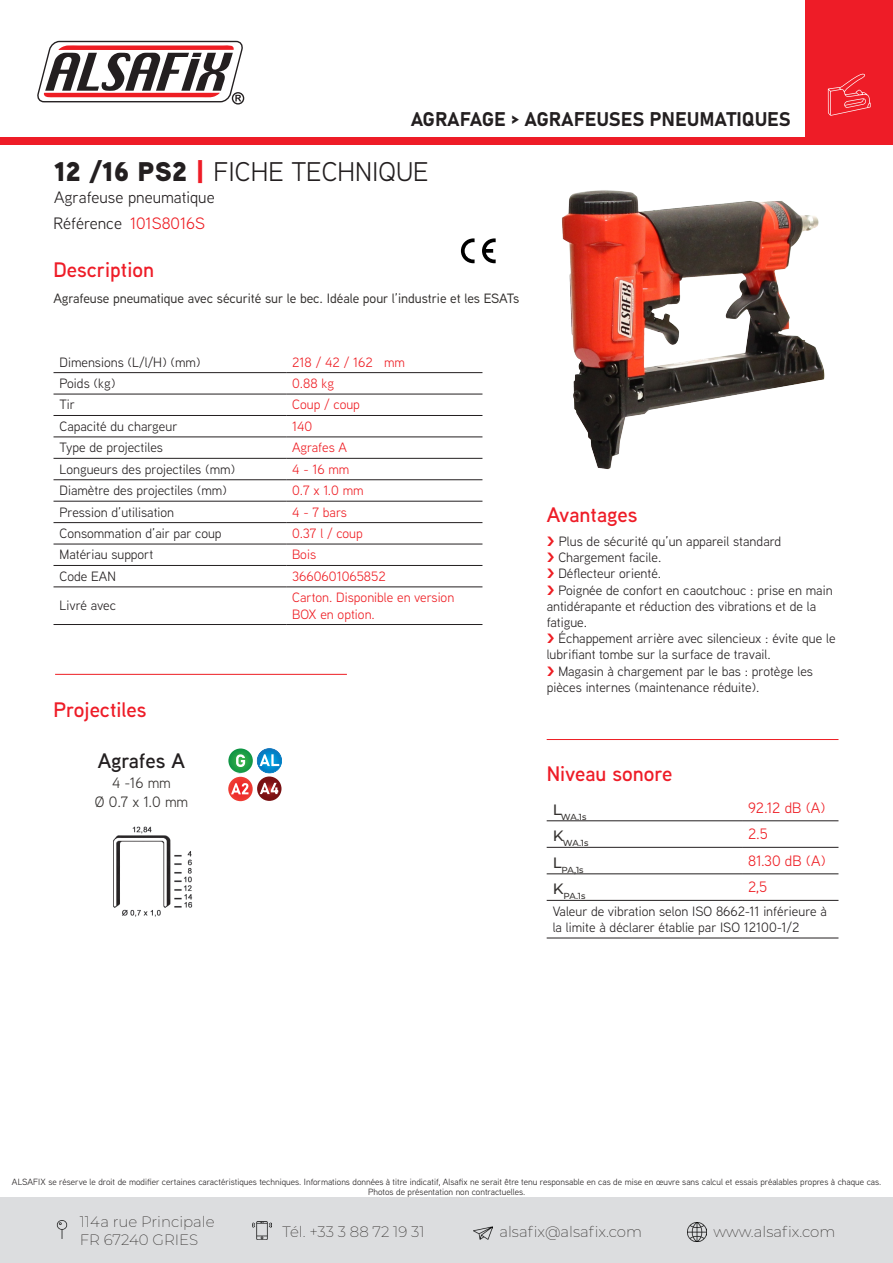
<style>
.page{position:relative;width:893px;height:1263px;background:#fff}
.page>*{position:absolute;margin:0;border:0;box-sizing:border-box;transform-origin:0 0}
.t1{font:27px "Aaux Next";color:#231f20}
.t2{font:600 21px "Aaux Next";color:#ee1c27}
.t3{font:600 21px "Aaux Next";color:#231f20}
.t4{font:19.5px "Bahnschrift";letter-spacing:-.01em;color:#231f20}
.t5{font:16.5px "Aaux Next";color:#231f20}
.t6{font:16.5px "Aaux Next";color:#ee1d23}
.t7{font:200 15px "Montserrat";color:#34312f}
.t8{font:15px "Aaux Next";color:#ee1d23}
.t9{font:15px/19.5px "Aaux Next";color:#34312f;text-align:center}
.t10{font:13.5px/16.2px "Aaux Next";color:#231f20}
.t11{font:13.5px/16.2px "Aaux Next";color:#ee1d23}
.t12{font:500 13.5px "Aaux Next";letter-spacing:-.005em;color:#34312f}
.t13{font:9px/10.8px "Aaux Next";color:#231f20;text-align:center}
.t14{font:500 8.7px "Montserrat";letter-spacing:-.02em;color:#34312f}
.s1{font-weight:900}
.s2{font-weight:900;color:#ee1c27}
.s3{font-weight:900;color:#ee1d23}
</style>
<div class="page">
<div style="left:0;top:1198px;width:893px;height:65px;background:#dcdddf"></div>
<img style="left:56px;top:1220px;width:12px;height:19px">
<img style="left:688px;top:1222px;width:19px;height:19px">
<img style="left:474px;top:1226px;width:18px;height:14px">
<img style="left:253px;top:1221px;width:18px;height:19px">
<div style="left:232px;top:92px;width:12px;height:13px;border:1px solid #231f20;border-radius:50%"></div>
<svg style="left:37px;top:40px;width:208px;height:63px"></svg>
<div style="left:0;top:137px;width:893px;height:8px;background:#ee1c27"></div>
<div style="left:805px;top:0;width:88px;height:139px;background:#ee1c27"></div>
<img style="left:562px;top:190px;width:263px;height:280px">
<svg style="left:461px;top:238px;width:14px;height:25px"></svg>
<svg style="left:482px;top:238px;width:14px;height:25px"></svg>
<img style="left:113px;top:826px;width:80px;height:91px">
<hr style="left:55px;top:674px;width:292px;height:1px;background:#ee1d23">
<svg style="left:828px;top:74px;width:43px;height:42px"></svg>
<svg style="left:228px;top:748px;width:25px;height:25px"></svg>
<svg style="left:236px;top:754px;width:9px;height:13px"></svg>
<hr style="left:547px;top:739px;width:291px;height:1px;background:#ee1d23">
<svg style="left:257px;top:749px;width:25px;height:24px"></svg>
<div style="left:257px;top:748px;width:25px;height:25px;border:1px solid #fff;border-radius:50%"></div>
<svg style="left:260px;top:754px;width:19px;height:12px"></svg>
<svg style="left:228px;top:777px;width:25px;height:24px"></svg>
<svg style="left:257px;top:776px;width:24px;height:25px"></svg>
<svg style="left:231px;top:783px;width:51px;height:19px"></svg>
<hr style="left:54px;top:372px;width:232px;height:1px;background:#231f20">
<hr style="left:286px;top:372px;width:196px;height:1px;background:#231f20">
<hr style="left:54px;top:394px;width:232px;height:1px;background:#231f20">
<hr style="left:286px;top:394px;width:196px;height:1px;background:#231f20">
<hr style="left:54px;top:415px;width:232px;height:1px;background:#231f20">
<hr style="left:286px;top:415px;width:196px;height:1px;background:#231f20">
<hr style="left:54px;top:436px;width:232px;height:1px;background:#231f20">
<hr style="left:286px;top:436px;width:196px;height:1px;background:#231f20">
<hr style="left:54px;top:458px;width:232px;height:1px;background:#231f20">
<hr style="left:286px;top:458px;width:196px;height:1px;background:#231f20">
<hr style="left:54px;top:479px;width:232px;height:1px;background:#231f20">
<hr style="left:286px;top:479px;width:196px;height:1px;background:#231f20">
<hr style="left:54px;top:501px;width:232px;height:1px;background:#231f20">
<hr style="left:286px;top:501px;width:196px;height:1px;background:#231f20">
<hr style="left:54px;top:522px;width:232px;height:1px;background:#231f20">
<hr style="left:286px;top:522px;width:196px;height:1px;background:#231f20">
<hr style="left:54px;top:544px;width:232px;height:1px;background:#231f20">
<hr style="left:286px;top:544px;width:196px;height:1px;background:#231f20">
<hr style="left:54px;top:565px;width:232px;height:1px;background:#231f20">
<hr style="left:286px;top:565px;width:196px;height:1px;background:#231f20">
<hr style="left:54px;top:586px;width:232px;height:1px;background:#231f20">
<hr style="left:286px;top:586px;width:196px;height:1px;background:#231f20">
<hr style="left:54px;top:624px;width:232px;height:1px;background:#231f20">
<hr style="left:286px;top:624px;width:196px;height:1px;background:#231f20">
<hr style="left:547px;top:820px;width:195px;height:1px;background:#231f20">
<hr style="left:742px;top:820px;width:96px;height:1px;background:#231f20">
<hr style="left:547px;top:847px;width:195px;height:1px;background:#231f20">
<hr style="left:742px;top:847px;width:96px;height:1px;background:#231f20">
<hr style="left:547px;top:873px;width:195px;height:1px;background:#231f20">
<hr style="left:742px;top:873px;width:96px;height:1px;background:#231f20">
<hr style="left:547px;top:900px;width:195px;height:1px;background:#231f20">
<hr style="left:742px;top:900px;width:96px;height:1px;background:#231f20">
<hr style="left:547px;top:938px;width:195px;height:1px;background:#231f20">
<hr style="left:742px;top:938px;width:96px;height:1px;background:#231f20">
<p class="t4" style="left:411px;top:104px;width:382px">AGRAFAGE &gt; AGRAFEUSES PNEUMATIQUES</p>
<p class="t1" style="left:54px;top:153px;width:376px"><span class="s1">12 /16 PS2</span> <span class="s2">|</span> FICHE TECHNIQUE</p>
<p class="t5" style="left:54px;top:186px;width:162px">Agrafeuse pneumatique</p>
<p class="t5" style="left:54px;top:212px;width:70px">Référence</p>
<p class="t6" style="left:130px;top:212px;width:76px">101S8016S</p>
<p class="t2" style="left:54px;top:255px;width:102px">Description</p>
<p class="t12" style="left:54px;top:289px;width:467px">Agrafeuse pneumatique avec sécurité sur le bec. Idéale pour l’industrie et les ESATs</p>
<p class="t10" style="left:60px;top:353px;width:142px">Dimensions (L/l/H) (mm)</p>
<p class="t11" style="left:292px;top:353px;width:114px">218 / 42 / 162 mm</p>
<p class="t10" style="left:60px;top:375px;width:57px">Poids (kg)</p>
<p class="t11" style="left:292px;top:375px;width:43px">0.88 kg</p>
<p class="t10" style="left:60px;top:396px;width:17px">Tir</p>
<p class="t11" style="left:292px;top:396px;width:69px">Coup / coup</p>
<p class="t10" style="left:60px;top:418px;width:119px">Capacité du chargeur</p>
<p class="t11" style="left:292px;top:418px;width:22px">140</p>
<p class="t10" style="left:60px;top:439px;width:105px">Type de projectiles</p>
<p class="t11" style="left:292px;top:439px;width:56px">Agrafes A</p>
<p class="t10" style="left:60px;top:460px;width:177px">Longueurs des projectiles (mm)</p>
<p class="t11" style="left:292px;top:460px;width:59px">4 - 16 mm</p>
<p class="t10" style="left:60px;top:482px;width:169px">Diamètre des projectiles (mm)</p>
<p class="t11" style="left:292px;top:482px;width:73px">0.7 x 1.0 mm</p>
<p class="t10" style="left:60px;top:503px;width:116px">Pression d’utilisation</p>
<p class="t11" style="left:292px;top:503px;width:56px">4 - 7 bars</p>
<p class="t10" style="left:60px;top:525px;width:164px">Consommation d’air par coup</p>
<p class="t11" style="left:292px;top:525px;width:72px">0.37 l / coup</p>
<p class="t10" style="left:60px;top:546px;width:95px">Matériau support</p>
<p class="t11" style="left:292px;top:546px;width:25px">Bois</p>
<p class="t10" style="left:60px;top:568px;width:58px">Code EAN</p>
<p class="t11" style="left:292px;top:568px;width:95px">3660601065852</p>
<p class="t10" style="left:60px;top:597px;width:58px">Livré avec</p>
<p class="t11" style="left:292px;top:589px;width:164px">Carton. Disponible en version<br>BOX en option.</p>
<p class="t2" style="left:54px;top:695px;width:94px">Projectiles</p>
<p class="t3" style="left:98px;top:746px;width:89px">Agrafes A</p>
<p class="t9" style="left:95px;top:772px;width:95px">4 -16 mm<br>Ø 0.7 x 1.0 mm</p>
<p class="t2" style="left:547px;top:501px;width:92px">Avantages</p>
<p class="t10" style="left:547px;top:533px;width:290px"><span class="s3">&gt;</span> Plus de sécurité qu’un appareil standard<br><span class="s3">&gt;</span> Chargement facile.<br><span class="s3">&gt;</span> Déflecteur orienté.<br><span class="s3">&gt;</span> Poignée de confort en caoutchouc : prise en main antidérapante et réduction des vibrations et de la fatigue.<br><span class="s3">&gt;</span> Échappement arrière avec silencieux : évite que le lubrifiant tombe sur la surface de travail.<br><span class="s3">&gt;</span> Magasin à chargement par le bas : protège les pièces internes (maintenance réduite).</p>
<p class="t2" style="left:547px;top:759px;width:127px">Niveau sonore</p>
<p class="t14" style="left:553px;top:811px;width:35px"><sup>L</sup>WA.1s</p>
<p class="t8" style="left:748px;top:797px;width:79px">92.12 dB (A)</p>
<p class="t14" style="left:553px;top:837px;width:37px"><sup>K</sup>WA.1s</p>
<p class="t8" style="left:748px;top:824px;width:21px">2.5</p>
<p class="t14" style="left:553px;top:864px;width:33px"><sup>L</sup>PA,1s</p>
<p class="t8" style="left:748px;top:850px;width:79px">81.30 dB (A)</p>
<p class="t14" style="left:553px;top:890px;width:34px"><sup>K</sup>PA.1s</p>
<p class="t8" style="left:748px;top:877px;width:21px">2,5</p>
<p class="t10" style="left:553px;top:902px;width:276px">Valeur de vibration selon ISO 8662-11 inférieure à la limite à déclarer établie par ISO 12100-1/2</p>
<p class="t13" style="left:12px;top:1176px;width:871px">ALSAFIX se réserve le droit de modifier certaines caractéristiques techniques. Informations données à titre indicatif, Alsafix ne serait être tenu responsable en cas de mise en œuvre sans calcul et essais préalables propres à chaque cas.<br>Photos de présentation non contractuelles.</p>
<p class="t7" style="left:80px;top:1212px;width:136px">114a rue Principale</p>
<p class="t7" style="left:80px;top:1230px;width:120px">FR 67240 GRIES</p>
<p class="t7" style="left:283px;top:1221px;width:144px">Tél. +33 3 88 72 19 31</p>
<p class="t7" style="left:499px;top:1221px;width:144px">alsafix@alsafix.com</p>
<p class="t7" style="left:713px;top:1221px;width:124px">www.alsafix.com</p>
</div>
